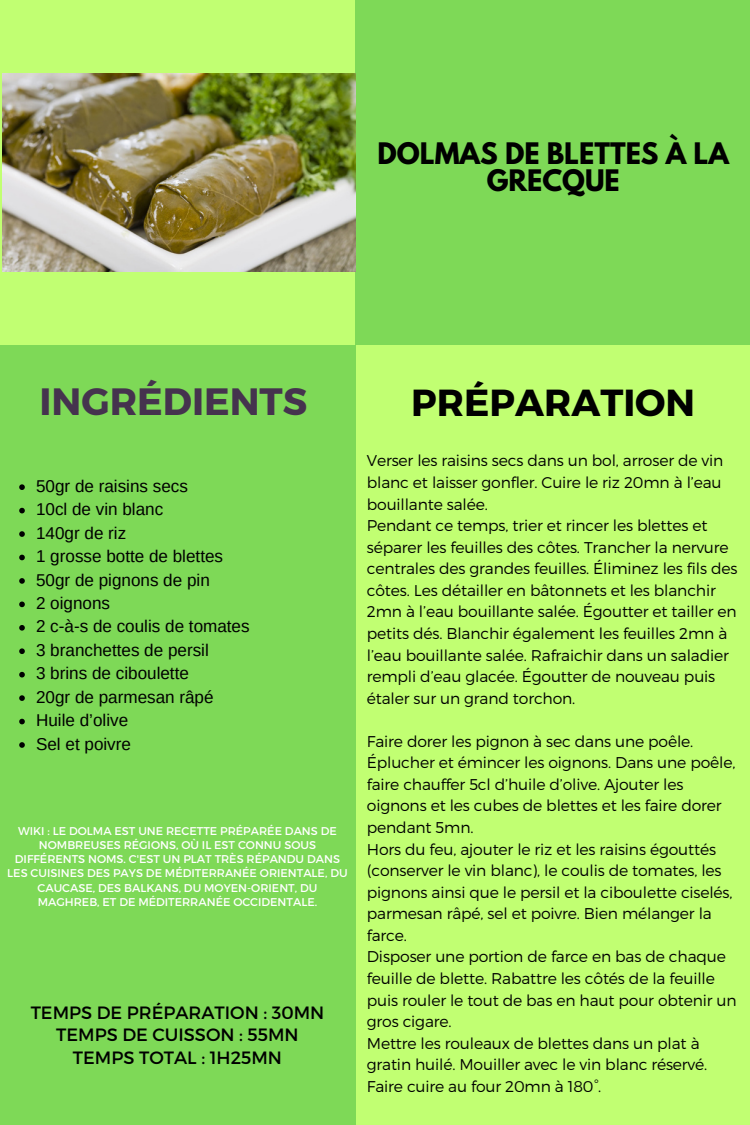
<style>
.page{position:relative;width:750px;height:1125px;background:#c1ff72}
.page>*{position:absolute;margin:0;border:0;box-sizing:border-box;transform-origin:0 0}
.t1{font:700 38px "Montserrat";color:#45334e}
.t2{font:700 37.62px "Montserrat";color:#000}
.t3{font:700 26.25px/27.2px "League Spartan";color:#000;text-align:center}
.t4{font:17.88px/22.5px "Montserrat";color:#000;text-align:center}
.t5{font:17.12px "Arimo";color:#000}
.t6{font:300 15.62px/21.5px "Montserrat";letter-spacing:-.01em;color:#000}
.t7{font:11.25px/14px "Montserrat";color:#fff;text-align:center}
</style>
<div class="page">
<div style="left:0;top:345px;width:355px;height:780px;background:#7ed957"></div>
<div style="left:355px;top:0;width:395px;height:345px;background:#7ed957"></div>
<img style="left:3px;top:73px;width:352px;height:198px">
<svg style="left:19px;top:484px;width:6px;height:6px"></svg>
<svg style="left:19px;top:508px;width:6px;height:5px"></svg>
<svg style="left:19px;top:531px;width:6px;height:6px"></svg>
<svg style="left:19px;top:555px;width:6px;height:5px"></svg>
<svg style="left:19px;top:578px;width:6px;height:6px"></svg>
<svg style="left:19px;top:602px;width:6px;height:5px"></svg>
<svg style="left:19px;top:625px;width:6px;height:6px"></svg>
<svg style="left:19px;top:648px;width:6px;height:6px"></svg>
<svg style="left:19px;top:672px;width:6px;height:5px"></svg>
<svg style="left:19px;top:695px;width:6px;height:6px"></svg>
<svg style="left:19px;top:719px;width:6px;height:5px"></svg>
<svg style="left:19px;top:742px;width:6px;height:6px"></svg>
<h5 class="t3" style="left:378px;top:143px;width:353px">DOLMAS DE BLETTES À LA<br>GRECQUE</h5>
<p class="t1" style="left:39px;top:376px;width:269px">INGRÉDIENTS</p>
<p class="t5" style="left:36px;top:476px;width:153px">50gr de raisins secs</p>
<p class="t5" style="left:36px;top:500px;width:129px">10cl de vin blanc</p>
<p class="t5" style="left:36px;top:523px;width:92px">140gr de riz</p>
<p class="t5" style="left:36px;top:547px;width:189px">1 grosse botte de blettes</p>
<p class="t5" style="left:36px;top:570px;width:175px">50gr de pignons de pin</p>
<p class="t5" style="left:36px;top:594px;width:76px">2 oignons</p>
<p class="t5" style="left:36px;top:617px;width:215px">2 c-à-s de coulis de tomates</p>
<p class="t5" style="left:36px;top:640px;width:174px">3 branchettes de persil</p>
<p class="t5" style="left:36px;top:664px;width:154px">3 brins de ciboulette</p>
<p class="t5" style="left:36px;top:687px;width:179px">20gr de parmesan râpé</p>
<h3 class="t5" style="left:36px;top:711px;width:94px">Huile d’olive</h3>
<h2 class="t5" style="left:36px;top:734px;width:96px">Sel et poivre</h2>
<p class="t7" style="left:7px;top:824px;width:342px">WIKI : LE DOLMA EST UNE RECETTE PRÉPARÉE DANS DE NOMBREUSES RÉGIONS, OÙ IL EST CONNU SOUS DIFFÉRENTS NOMS. C'EST UN PLAT TRÈS RÉPANDU DANS LES CUISINES DES PAYS DE MÉDITERRANÉE ORIENTALE, DU CAUCASE, DES BALKANS, DU MOYEN-ORIENT, DU MAGHREB, ET DE MÉDITERRANÉE OCCIDENTALE.</p>
<h5 class="t4" style="left:31px;top:1000px;width:295px">TEMPS DE PRÉPARATION : 30MN<br>TEMPS DE CUISSON : 55MN<br>TEMPS TOTAL : 1H25MN</h5>
<h1 class="t2" style="left:411px;top:378px;width:285px">PRÉPARATION</h1>
<h1 class="t6" style="left:367px;top:449px;width:372px">Verser les raisins secs dans un bol, arroser de vin blanc et laisser gonfler. Cuire le riz 20mn à l’eau bouillante salée.<br>Pendant ce temps, trier et rincer les blettes et séparer les feuilles des côtes. Trancher la nervure centrales des grandes feuilles. Éliminez les fils des côtes. Les détailler en bâtonnets et les blanchir 2mn à l’eau bouillante salée. Égoutter et tailler en petits dés. Blanchir également les feuilles 2mn à l’eau bouillante salée. Rafraichir dans un saladier rempli d’eau glacée. Égoutter de nouveau puis étaler sur un grand torchon.</h1>
<p class="t6" style="left:367px;top:730px;width:371px">Faire dorer les pignon à sec dans une poêle.<br>Éplucher et émincer les oignons. Dans une poêle, faire chauffer 5cl d’huile d’olive. Ajouter les oignons et les cubes de blettes et les faire dorer pendant 5mn.<br>Hors du feu, ajouter le riz et les raisins égouttés (conserver le vin blanc), le coulis de tomates, les pignons ainsi que le persil et la ciboulette ciselés, parmesan râpé, sel et poivre. Bien mélanger la farce.<br>Disposer une portion de farce en bas de chaque feuille de blette. Rabattre les côtés de la feuille puis rouler le tout de bas en haut pour obtenir un gros cigare.<br>Mettre les rouleaux de blettes dans un plat à gratin huilé. Mouiller avec le vin blanc réservé.</p>
<p class="t6" style="left:367px;top:1075px;width:236px">Faire cuire au four 20mn à 180°.</p>
</div>
